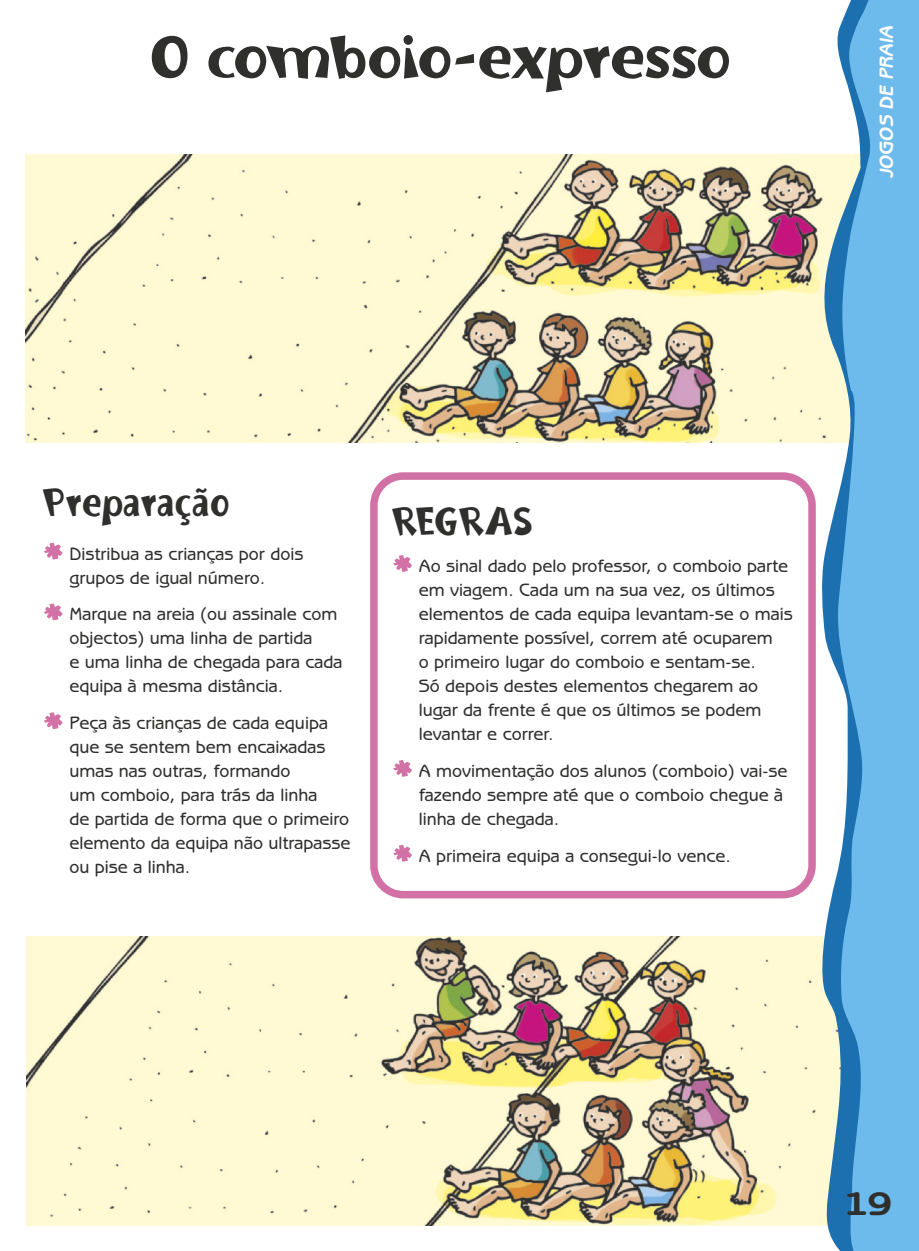
<style>
.page{position:relative;width:919px;height:1251px;background:#fff}
.page>*{position:absolute;margin:0;border:0;box-sizing:border-box;transform-origin:0 0}
.t1{font:67.5px "Burweed ICG";letter-spacing:-.01em;color:#2f2f2e;scale:1.2 1}
.t2{font:45px "Burweed ICG";letter-spacing:.02em;color:#2f2f2e}
.t3{font:700 33px "Benguiat Gothic";color:#2f2f2e;scale:1.2 1}
.t4{font:italic 700 19.5px "Benguiat Gothic";color:#fff}
.t5{font:500 18px/24px "Benguiat Gothic";color:#2f2f2e}
</style>
<div class="page">
<img style="left:26px;top:154px;width:781px;height:288px">
<img style="left:27px;top:936px;width:780px;height:289px">
<svg style="left:807px;top:154px;width:28px;height:1090px;fill:#fffad3"></svg>
<svg style="left:835px;top:0;width:83px;height:1250px;background:#6db5e4"></svg>
<svg style="left:370px;top:472px;width:445px;height:426px"></svg>
<svg style="left:44px;top:712px;width:19px;height:17px"></svg>
<svg style="left:44px;top:603px;width:19px;height:17px"></svg>
<svg style="left:44px;top:542px;width:19px;height:17px"></svg>
<svg style="left:393px;top:844px;width:19px;height:17px"></svg>
<svg style="left:393px;top:759px;width:19px;height:17px"></svg>
<svg style="left:393px;top:555px;width:19px;height:17px"></svg>
<h1 class="t1" style="left:151px;top:37px;width:483px">O comboio-expresso</h1>
<p class="t4" style="left:879px;top:178px;width:154px;rotate:-90deg">JOGOS DE PRAIA</p>
<h2 class="t2" style="left:43px;top:488px;width:188px">Preparação</h2>
<p class="t5" style="left:69px;top:543px;width:235px">Distribua as crianças por dois grupos de igual número.</p>
<p class="t5" style="left:69px;top:603px;width:274px">Marque na areia (ou assinale com objectos) uma linha de partida<br>e uma linha de chegada para cada equipa à mesma distância.</p>
<p class="t5" style="left:69px;top:712px;width:283px">Peça às crianças de cada equipa que se sentem bem encaixadas umas nas outras, formando<br>um comboio, para trás da linha<br>de partida de forma que o primeiro elemento da equipa não ultrapasse ou pise a linha.</p>
<h2 class="t2" style="left:392px;top:507px;width:142px">REGRAS</h2>
<p class="t5" style="left:419px;top:555px;width:375px">Ao sinal dado pelo professor, o comboio parte em viagem. Cada um na sua vez, os últimos elementos de cada equipa levantam-se o mais rapidamente possível, correm até ocuparem<br>o primeiro lugar do comboio e sentam-se.<br>Só depois destes elementos chegarem ao lugar da frente é que os últimos se podem levantar e correr.</p>
<p class="t5" style="left:419px;top:760px;width:370px">A movimentação dos alunos (comboio) vai-se fazendo sempre até que o comboio chegue à linha de chegada.</p>
<p class="t5" style="left:419px;top:845px;width:313px">A primeira equipa a consegui-lo vence.</p>
<h3 class="t3" style="left:843px;top:1191px;width:41px">19</h3>
</div>
